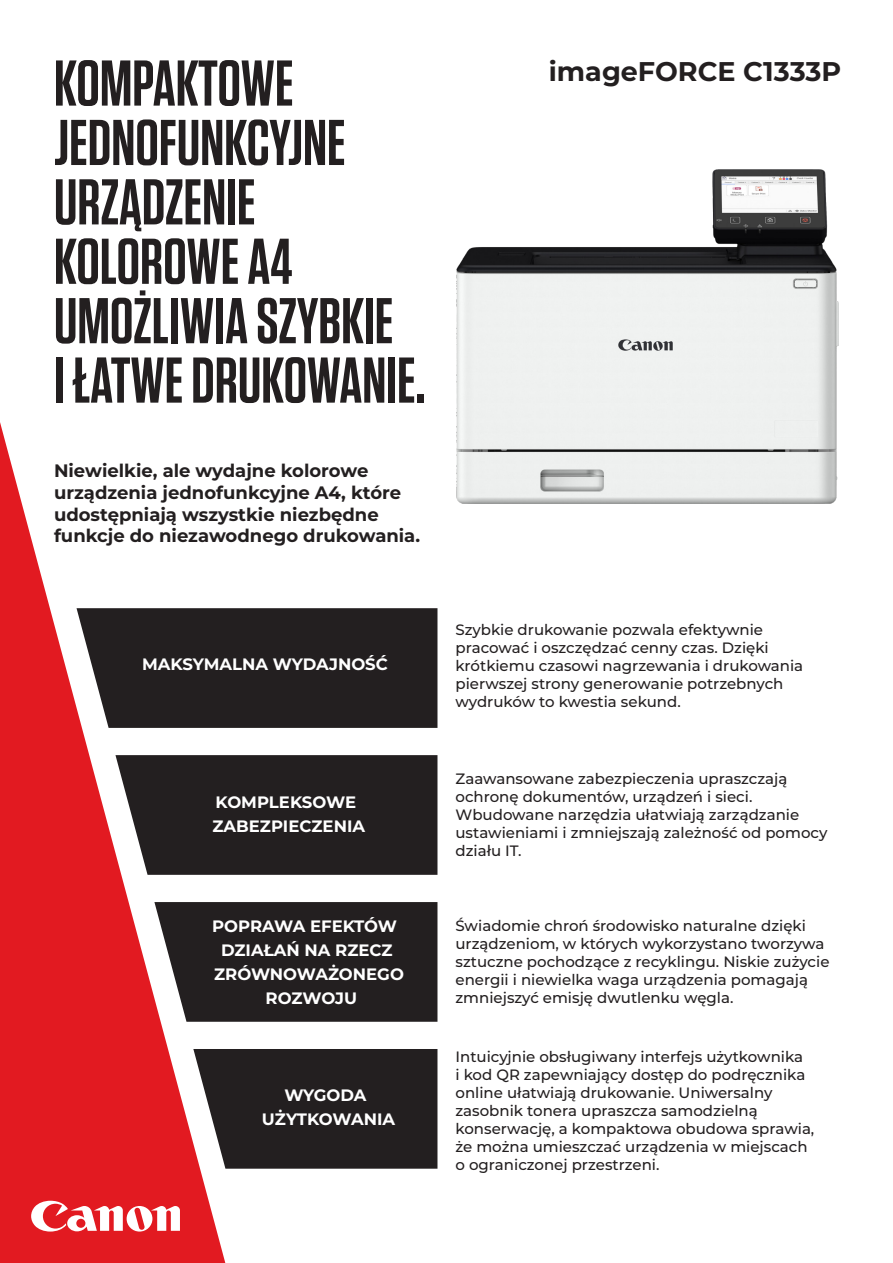
<style>
.page{position:relative;width:893px;height:1263px;background:#fff}
.page>*{position:absolute;margin:0;border:0;box-sizing:border-box;transform-origin:0 0}
.t1{font:600 64.5px/59.4px "Tungsten";color:#231f20}
.t2{font:700 27px "Montserrat";color:#231f20}
.t3{font:700 18px/21.6px "Montserrat";color:#231f20}
.t4{font:700 16.5px/24px "Montserrat";color:#fff;text-align:center}
.t5{font:500 15px/18px "Montserrat";color:#231f20}
</style>
<div class="page">
<svg style="left:0;top:422px;width:225px;height:841px;fill:#e21a21"></svg>
<svg style="left:31px;top:1201px;width:149px;height:30px"></svg>
<img style="left:456px;top:169px;width:382px;height:334px">
<svg style="left:193px;top:1049px;width:245px;height:120px;background:#343031"></svg>
<svg style="left:154px;top:902px;width:284px;height:120px;background:#312c2d"></svg>
<svg style="left:115px;top:755px;width:323px;height:120px;background:#2f2a2b"></svg>
<div style="left:77px;top:608px;width:361px;height:120px;background:#231f20"></div>
<p class="t1" style="left:54px;top:55px;width:373px">KOMPAKTOWE<br>JEDNOFUNKCYJNE<br>URZĄDZENIE<br>KOLOROWE A4<br>UMOŻLIWIA SZYBKIE<br>I ŁATWE DRUKOWANIE.</p>
<p class="t3" style="left:54px;top:460px;width:368px">Niewielkie, ale wydajne kolorowe urządzenia jednofunkcyjne A4, które udostępniają wszystkie niezbędne funkcje do niezawodnego drukowania.</p>
<p class="t4" style="left:142px;top:652px;width:247px">MAKSYMALNA WYDAJNOŚĆ</p>
<p class="t4" style="left:213px;top:790px;width:154px;text-align:left">KOMPLEKSOWE<br>ZABEZPIECZENIA</p>
<p class="t4" style="left:212px;top:914px;width:193px">POPRAWA EFEKTÓW<br>DZIAŁAŃ NA RZECZ<br>ZRÓWNOWAŻONEGO<br>ROZWOJU</p>
<p class="t4" style="left:262px;top:1083px;width:135px">WYGODA<br>UŻYTKOWANIA</p>
<p class="t2" style="left:549px;top:54px;width:294px">imageFORCE C1333P</p>
<p class="t5" style="left:455px;top:620px;width:349px">Szybkie drukowanie pozwala efektywnie pracować i oszczędzać cenny czas. Dzięki krótkiemu czasowi nagrzewania i drukowania pierwszej strony generowanie potrzebnych wydruków to kwestia sekund.</p>
<p class="t5" style="left:455px;top:769px;width:373px">Zaawansowane zabezpieczenia upraszczają ochronę dokumentów, urządzeń i sieci.<br>Wbudowane narzędzia ułatwiają zarządzanie ustawieniami i zmniejszają zależność od pomocy działu IT.</p>
<p class="t5" style="left:455px;top:916px;width:375px">Świadomie chroń środowisko naturalne dzięki urządzeniom, w których wykorzystano tworzywa sztuczne pochodzące z recyklingu. Niskie zużycie energii i niewielka waga urządzenia pomagają zmniejszyć emisję dwutlenku węgla.</p>
<p class="t5" style="left:455px;top:1047px;width:360px">Intuicyjnie obsługiwany interfejs użytkownika<br>i kod QR zapewniający dostęp do podręcznika online ułatwiają drukowanie. Uniwersalny zasobnik tonera upraszcza samodzielną konserwację, a kompaktowa obudowa sprawia, że można umieszczać urządzenia w miejscach o ograniczonej przestrzeni.</p>
</div>
